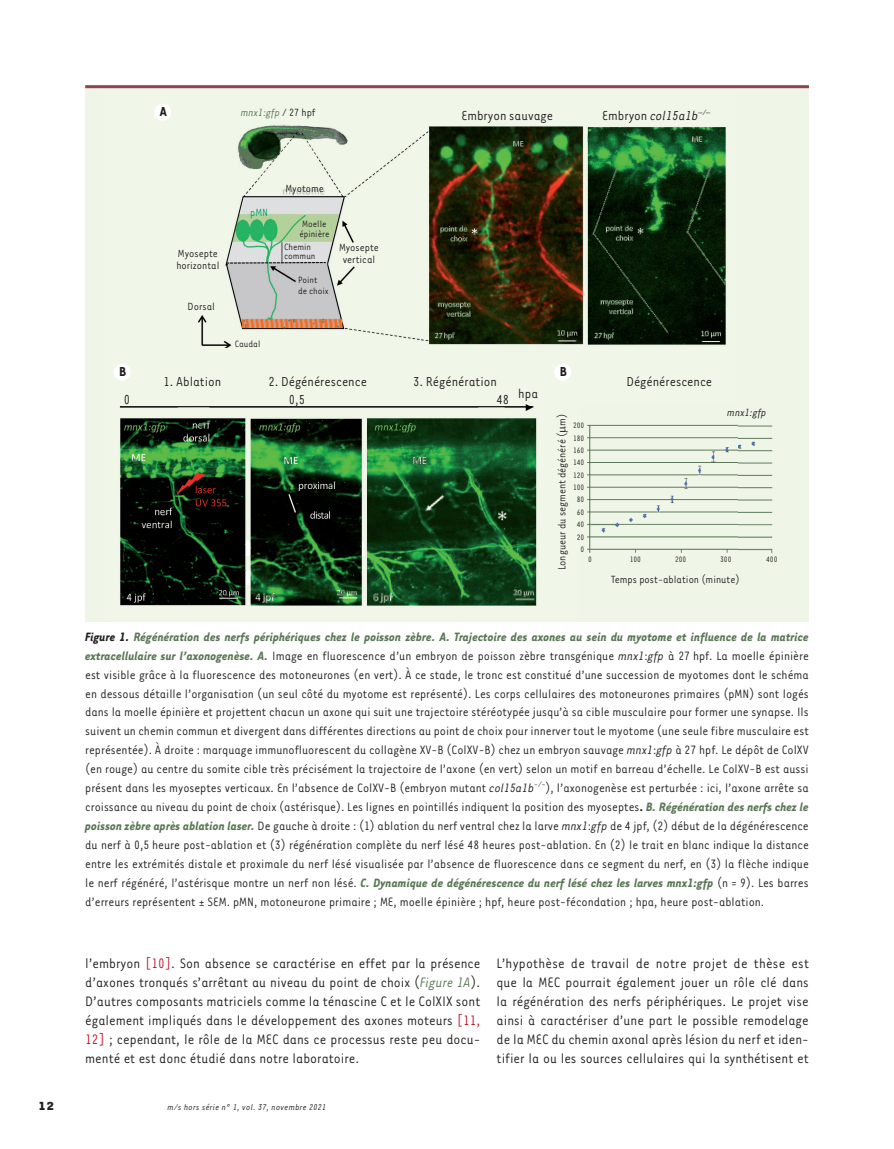
<style>
.page{position:relative;width:894px;height:1149px;background:#fff}
.page>*{position:absolute;margin:0;border:0;box-sizing:border-box;transform-origin:0 0}
.t1{font:15.75px/18.9px "Tarzana Narrow";color:#231f20;text-align:justify}
.t2{font:15px "Tarzana Narrow";color:#231f20}
.t3{font:italic 15px "Tarzana Narrow";color:#231f20}
.t4{font:700 15px "Tarzana Narrow";color:#231f20}
.t5{font:13.95px/18.9px "Tarzana Narrow";color:#231f20;text-align:justify}
.t6{font:700 13.5px "Tarzana Wide";color:#231f20}
.t7{font:12px/12px "Tarzana Narrow";color:#231f20}
.t8{font:italic 12px "Tarzana Narrow";color:#5a7755}
.t9{font:italic 12px "Tarzana Narrow";color:#231f20}
.t10{font:12px "Tarzana Narrow";color:#009f66}
.t11{font:10.5px/10.5px "Tarzana Narrow";color:#231f20}
.t12{font:italic 9.75px "Tarzana Narrow";letter-spacing:.025em;color:#231f20}
.t13{font:9px/12.3px "Tarzana Narrow";color:#231f20}
.s1{font-style:normal;color:#231f20}
.s2{font-style:normal}
.s3{font-weight:700;font-style:italic}
.s4{font-weight:700;font-style:italic;color:#5a7755}
.s5{font-style:italic}
.s6{font-weight:700}
.s7{color:#c11527}
.s8{font-style:italic;color:#5a7755}
</style>
<div class="page">
<div style="left:85px;top:85px;width:723px;height:536px;background:#eff6e8"></div>
<img style="left:114px;top:104px;width:659px;height:502px">
<div style="left:154px;top:104px;width:17px;height:17px;background:#fff;border-radius:50%"></div>
<div style="left:114px;top:363px;width:17px;height:17px;background:#fff;border-radius:50%"></div>
<div style="left:554px;top:363px;width:17px;height:17px;background:#fff;border-radius:50%"></div>
<hr style="left:85px;top:85px;width:723px;height:3px;background:#8d454f">
<svg style="left:559px;top:426px;width:8px;height:6px"></svg>
<p class="t4" style="left:160px;top:102px;width:9px">A</p>
<p class="t8" style="left:241px;top:105px;width:76px">mnx1:gfp <span class="s1">/ 27 hpf</span></p>
<p class="t7" style="left:176px;top:246px;width:45px">Myosepte horizontal</p>
<p class="t7" style="left:187px;top:300px;width:29px">Dorsal</p>
<p class="t10" style="left:250px;top:205px;width:19px">pMN</p>
<p class="t11" style="left:235px;top:338px;width:27px">Caudal</p>
<p class="t7" style="left:285px;top:182px;width:40px">Myotome</p>
<p class="t11" style="left:299px;top:218px;width:32px">Moelle épinière</p>
<p class="t11" style="left:284px;top:241px;width:33px;line-height:9px">Chemin commun</p>
<p class="t11" style="left:298px;top:274px;width:32px">Point de choix</p>
<p class="t7" style="left:339px;top:241px;width:41px;text-align:center">Myosepte vertical</p>
<p class="t2" style="left:461px;top:106px;width:93px">Embryon sauvage</p>
<p class="t3" style="left:602px;top:106px;width:110px"><span class="s2">Embryon</span> col15a1b<sup>–/–</sup></p>
<p class="t4" style="left:119px;top:362px;width:9px">B</p>
<p class="t4" style="left:559px;top:362px;width:9px">B</p>
<p class="t2" style="left:268px;top:373px;width:100px">2. Dégénérescence</p>
<p class="t2" style="left:413px;top:373px;width:85px">3. Régénération</p>
<p class="t2" style="left:289px;top:390px;width:18px">0,5</p>
<p class="t2" style="left:496px;top:385px;width:43px">48 hpa</p>
<p class="t2" style="left:626px;top:373px;width:87px">Dégénérescence</p>
<p class="t2" style="left:163px;top:373px;width:59px">1. Ablation</p>
<p class="t2" style="left:124px;top:390px;width:8px">0</p>
<p class="t9" style="left:727px;top:405px;width:41px">mnx1:gfp</p>
<p class="t7" style="left:555px;top:570px;width:158px;rotate:-90deg">Longueur du segment dégénéré ( m)</p>
<p class="t13" style="left:572px;top:419px;width:13px;line-height:12.8px">200<br>180</p>
<p class="t13" style="left:572px;top:444px;width:13px">160</p>
<p class="t13" style="left:572px;top:480px;width:13px;text-align:center">100<br>80<br>60<br>40</p>
<p class="t13" style="left:576px;top:530px;width:9px;text-align:center">20<br>0</p>
<p class="t13" style="left:572px;top:456px;width:13px">140<br>120</p>
<p class="t13" style="left:588px;top:553px;width:5px">0</p>
<p class="t13" style="left:629px;top:553px;width:13px">100</p>
<p class="t13" style="left:674px;top:553px;width:13px">200</p>
<p class="t13" style="left:720px;top:553px;width:13px">300</p>
<p class="t13" style="left:765px;top:553px;width:13px">400</p>
<p class="t7" style="left:611px;top:572px;width:130px">Temps post-ablation (minute)</p>
<p class="t5" style="left:85px;top:626px;width:724px"><span class="s3">Figure 1.</span> <span class="s4">Régénération des nerfs périphériques chez le poisson zèbre. A. Trajectoire des axones au sein du myotome et influence de la matrice extracellulaire sur l’axonogenèse. A.</span> Image en fluorescence d’un embryon de poisson zèbre transgénique <span class="s5">mnx1</span>:<span class="s5">gfp</span> à 27 hpf. La moelle épinière est visible grâce à la fluorescence des motoneurones (en vert). À ce stade, le tronc est constitué d’une succession de myotomes dont le schéma en dessous détaille l’organisation (un seul côté du myotome est représenté). Les corps cellulaires des motoneurones primaires (pMN) sont logés dans la moelle épinière et projettent chacun un axone qui suit une trajectoire stéréotypée jusqu’à sa cible musculaire pour former une synapse. Ils suivent un chemin commun et divergent dans différentes directions au point de choix pour innerver tout le myotome (une seule fibre musculaire est représentée). À droite : marquage immunofluorescent du collagène XV-B (ColXV-B) chez un embryon sauvage <span class="s5">mnx1</span>:<span class="s5">gfp</span> à 27 hpf. Le dépôt de ColXV (en rouge) au centre du somite cible très précisément la trajectoire de l’axone (en vert) selon un motif en barreau d’échelle. Le ColXV-B est aussi présent dans les myoseptes verticaux. En l’absence de ColXV-B (embryon mutant <span class="s5">col15a1b</span><sup>-/-</sup>), l’axonogenèse est perturbée : ici, l’axone arrête sa croissance au niveau du point de choix (astérisque). Les lignes en pointillés indiquent la position des myoseptes<span class="s6">.</span> <span class="s4">B. Régénération des nerfs chez le poisson zèbre après ablation laser.</span> De gauche à droite : (1) ablation du nerf ventral chez la larve <span class="s5">mnx1</span>:<span class="s5">gfp</span> de 4 jpf, (2) début de la dégénérescence du nerf à 0,5 heure post-ablation et (3) régénération complète du nerf lésé 48 heures post-ablation. En (2) le trait en blanc indique la distance entre les extrémités distale et proximale du nerf lésé visualisée par l’absence de fluorescence dans ce segment du nerf, en (3) la flèche indique le nerf régénéré, l’astérisque montre un nerf non lésé. <span class="s4">C. Dynamique de dégénérescence du nerf lésé chez les larves mnx1:gfp</span> (n = 9). Les barres d’erreurs représentent ± SEM. pMN, motoneurone primaire ; ME, moelle épinière ; hpf, heure post-fécondation ; hpa, heure post-ablation.</p>
<p class="t1" style="left:85px;top:952px;width:396px">l’embryon <span class="s7">[10]</span>. Son absence se caractérise en effet par la présence d’axones tronqués s’arrêtant au niveau du point de choix (<span class="s8">Figure 1A</span>).<br>D’autres composants matriciels comme la ténascine C et le ColXIX sont également impliqués dans le développement des axones moteurs <span class="s7">[11, 12]</span> ; cependant, le rôle de la MEC dans ce processus reste peu docu&shy;menté et est donc étudié dans notre laboratoire.</p>
<p class="t6" style="left:38px;top:1097px;width:18px">12</p>
<p class="t12" style="left:167px;top:1100px;width:160px">m/s hors série n° 1, vol. 37, novembre 2021</p>
<p class="t1" style="left:496px;top:952px;width:314px">L’hypothèse de travail de notre projet de thèse est que la MEC pourrait également jouer un rôle clé dans la régénération des nerfs périphériques. Le projet vise ainsi à caractériser d’une part le possible remodelage de la MEC du chemin axonal après lésion du nerf et iden&shy;tifier la ou les sources cellulaires qui la synthétisent et</p>
</div>
